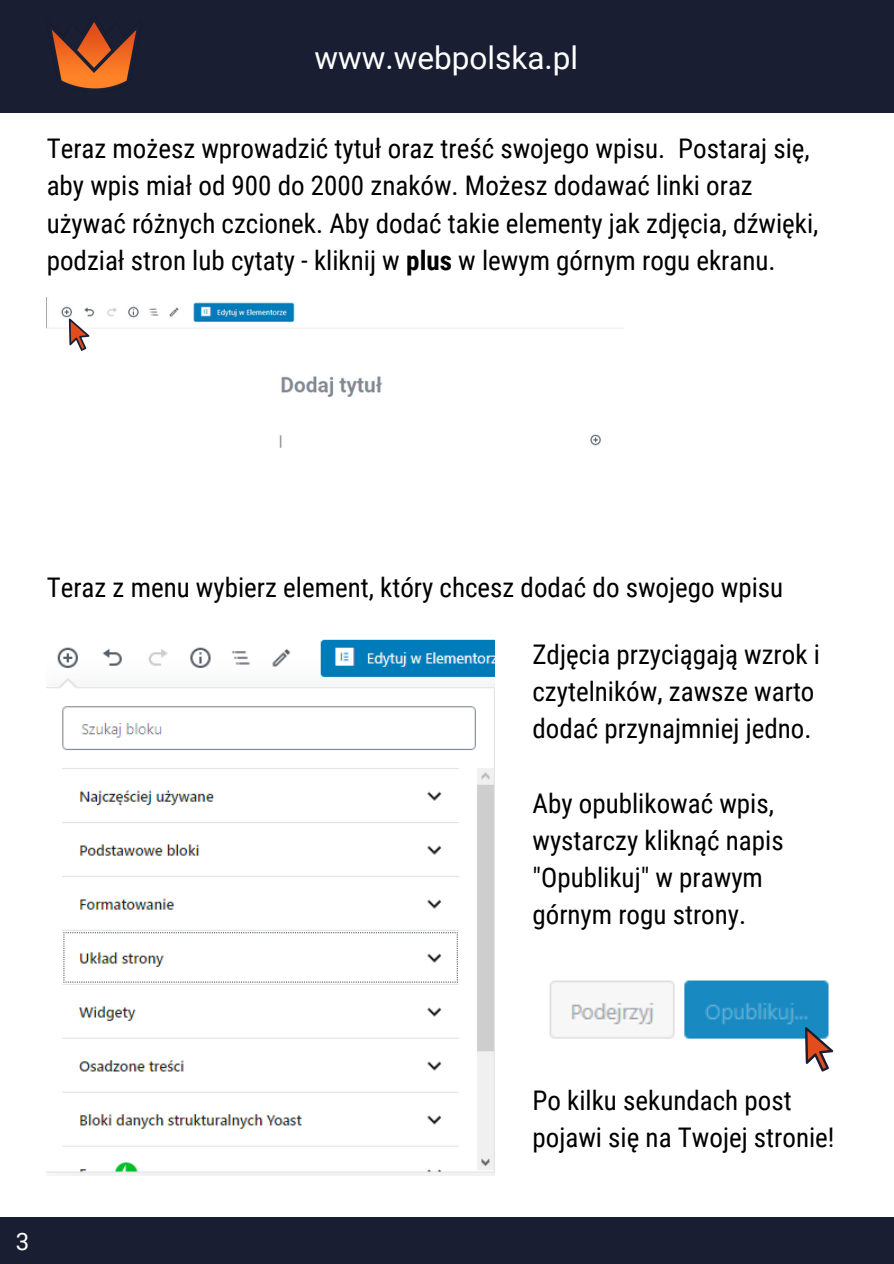
<style>
.page{position:relative;width:894px;height:1264px;background:#fff}
.page>*{position:absolute;margin:0;border:0;box-sizing:border-box;transform-origin:0 0}
.t1{font:31.5px "Roboto";color:#fff}
.t2{font:27px/37.2px "Roboto Condensed";color:#000}
.t3{font:24px "Roboto";color:#fff}
.s1{font-weight:700}
</style>
<div class="page">
<div style="left:0;top:1216px;width:893px;height:47px;background:#1a1e32"></div>
<div style="left:0;top:0;width:893px;height:113px;background:#1a1e32"></div>
<img style="left:51px;top:22px;width:86px;height:67px">
<img style="left:47px;top:302px;width:576px;height:146px">
<svg style="left:69px;top:318px;width:20px;height:33px"></svg>
<img style="left:47px;top:639px;width:447px;height:536px">
<img style="left:549px;top:980px;width:280px;height:59px">
<svg style="left:804px;top:1027px;width:29px;height:44px"></svg>
<p class="t1" style="left:314px;top:40px;width:265px">www.webpolska.pl</p>
<p class="t2" style="left:47px;top:130px;width:773px">Teraz możesz wprowadzić tytuł oraz treść swojego wpisu. Postaraj się, aby wpis miał od 900 do 2000 znaków. Możesz dodawać linki oraz używać różnych czcionek. Aby dodać takie elementy jak zdjęcia, dźwięki, podział stron lub cytaty - kliknij w <span class="s1">plus</span> w lewym górnym rogu ekranu.</p>
<p class="t2" style="left:47px;top:569px;width:738px">Teraz z menu wybierz element, który chcesz dodać do swojego wpisu</p>
<p class="t2" style="left:532px;top:636px;width:289px">Zdjęcia przyciągają wzrok i czytelników, zawsze warto dodać przynajmniej jedno.</p>
<p class="t2" style="left:532px;top:784px;width:253px">Aby opublikować wpis, wystarczy kliknąć napis "Opublikuj" w prawym górnym rogu strony.</p>
<p class="t3" style="left:16px;top:1227px;width:15px">3</p>
<p class="t2" style="left:532px;top:1082px;width:303px">Po kilku sekundach post pojawi się na Twojej stronie!</p>
</div>
